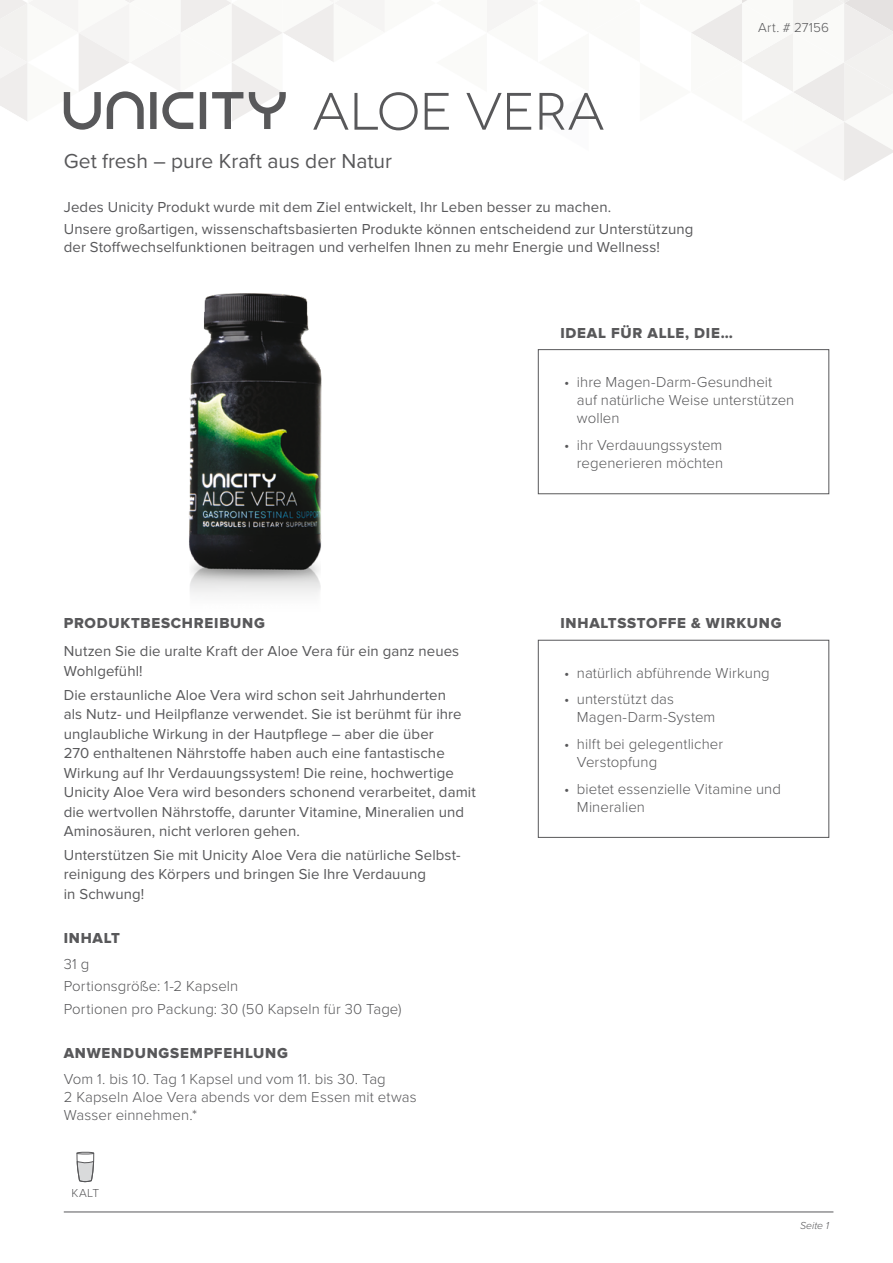
<style>
.page{position:relative;width:893px;height:1263px;background:#fff}
.page>*{position:absolute;margin:0;border:0;box-sizing:border-box;transform-origin:0 0}
.t1{font:52.5px "Novecentowide";letter-spacing:-.01em;color:#58585a}
.t2{font:21px "Proxima Nova";color:#58585a}
.t3{font:15px/19.5px "Proxima Nova";letter-spacing:.005em;color:#58585a}
.t4{font:300 15px/18px "Proxima Nova";letter-spacing:.005em;color:#58585a}
.t5{font:15px "Proxima Nova Extrabld";letter-spacing:.05em;color:#58585a}
.t6{font:300 13.5px "Proxima Nova";letter-spacing:.015em;color:#58585a}
.t7{font:300 12px "Proxima Nova";color:#58585a}
.t8{font:italic 300 10.5px "Proxima Nova";color:#58585a}
</style>
<div class="page">
<img style="left:189px;top:293px;width:133px;height:302px">
<hr style="left:64px;top:1212px;width:769px;height:1px;background:#58585a">
<svg style="left:0;top:0;width:893px;height:181px"></svg>
<div style="left:538px;top:640px;width:291px;height:198px;border:1px solid #58585a"></div>
<div style="left:538px;top:349px;width:291px;height:145px;border:1px solid #58585a"></div>
<svg style="left:76px;top:1152px;width:18px;height:31px"></svg>
<h1 class="t1" style="left:312px;top:81px;width:294px">ALOE VERA</h1>
<h2 class="t2" style="left:64px;top:149px;width:330px">Get fresh – pure Kraft aus der Natur</h2>
<p class="t3" style="left:64px;top:196px;width:631px;line-height:22.2px">Jedes Unicity Produkt wurde mit dem Ziel entwickelt, Ihr Leben besser zu machen.<br>Unsere großartigen, wissenschaftsbasierten Produkte können entscheidend zur Unterstützung</p>
<p class="t3" style="left:64px;top:237px;width:598px">der Stoffwechselfunktionen beitragen und verhelfen Ihnen zu mehr Energie und Wellness!</p>
<p class="t6" style="left:758px;top:19px;width:72px">Art. # 27156</p>
<p class="t5" style="left:560px;top:324px;width:174px">IDEAL FÜR ALLE, DIE…</p>
<p class="t5" style="left:64px;top:615px;width:203px">PRODUKTBESCHREIBUNG</p>
<p class="t3" style="left:64px;top:642px;width:397px">Nutzen Sie die uralte Kraft der Aloe Vera für ein ganz neues<br>Wohlgefühl!</p>
<p class="t3" style="left:64px;top:685px;width:414px">Die erstaunliche Aloe Vera wird schon seit Jahrhunderten<br>als Nutz- und Heilpflanze verwendet. Sie ist berühmt für ihre unglaubliche Wirkung in der Hautpflege – aber die über<br>270 enthaltenen Nährstoffe haben auch eine fantastische Wirkung auf Ihr Verdauungssystem! Die reine, hochwertige Unicity Aloe Vera wird besonders schonend verarbeitet, damit die wertvollen Nährstoffe, darunter Vitamine, Mineralien und Aminosäuren, nicht verloren gehen.</p>
<p class="t3" style="left:64px;top:845px;width:398px">Unterstützen Sie mit Unicity Aloe Vera die natürliche Selbst&shy;reinigung des Körpers und bringen Sie Ihre Verdauung<br>in Schwung!</p>
<p class="t5" style="left:64px;top:929px;width:58px">INHALT</p>
<p class="t4" style="left:64px;top:953px;width:339px;line-height:22.2px">31 g<br>Portionsgröße: 1-2 Kapseln<br>Portionen pro Packung: 30 (50 Kapseln für 30 Tage)</p>
<p class="t5" style="left:64px;top:1044px;width:226px">ANWENDUNGSEMPFEHLUNG</p>
<p class="t4" style="left:64px;top:1071px;width:354px">Vom 1. bis 10. Tag 1 Kapsel und vom 11. bis 30. Tag<br>2 Kapseln Aloe Vera abends vor dem Essen mit etwas<br>Wasser einnehmen.*</p>
<p class="t7" style="left:71px;top:1185px;width:29px">KALT</p>
<p class="t4" style="left:577px;top:374px;width:219px;text-indent:-13px">• ihre Magen-Darm-Gesundheit auf natürliche Weise unterstützen wollen</p>
<p class="t4" style="left:564px;top:436px;width:161px;text-align:right">• ihr Verdauungssystem regenerieren möchten</p>
<p class="t5" style="left:560px;top:615px;width:223px">INHALTSSTOFFE &amp; WIRKUNG</p>
<p class="t4" style="left:564px;top:664px;width:207px">• natürlich abführende Wirkung</p>
<p class="t4" style="left:577px;top:691px;width:140px;text-indent:-13px">• unterstützt das<br>Magen-Darm-System</p>
<p class="t4" style="left:577px;top:735px;width:148px;text-indent:-13px">• hilft bei gelegentlicher<br>Verstopfung</p>
<p class="t4" style="left:577px;top:780px;width:206px;text-indent:-13px">• bietet essenzielle Vitamine und<br>Mineralien</p>
<p class="t8" style="left:800px;top:1219px;width:31px">Seite 1</p>
</div>
